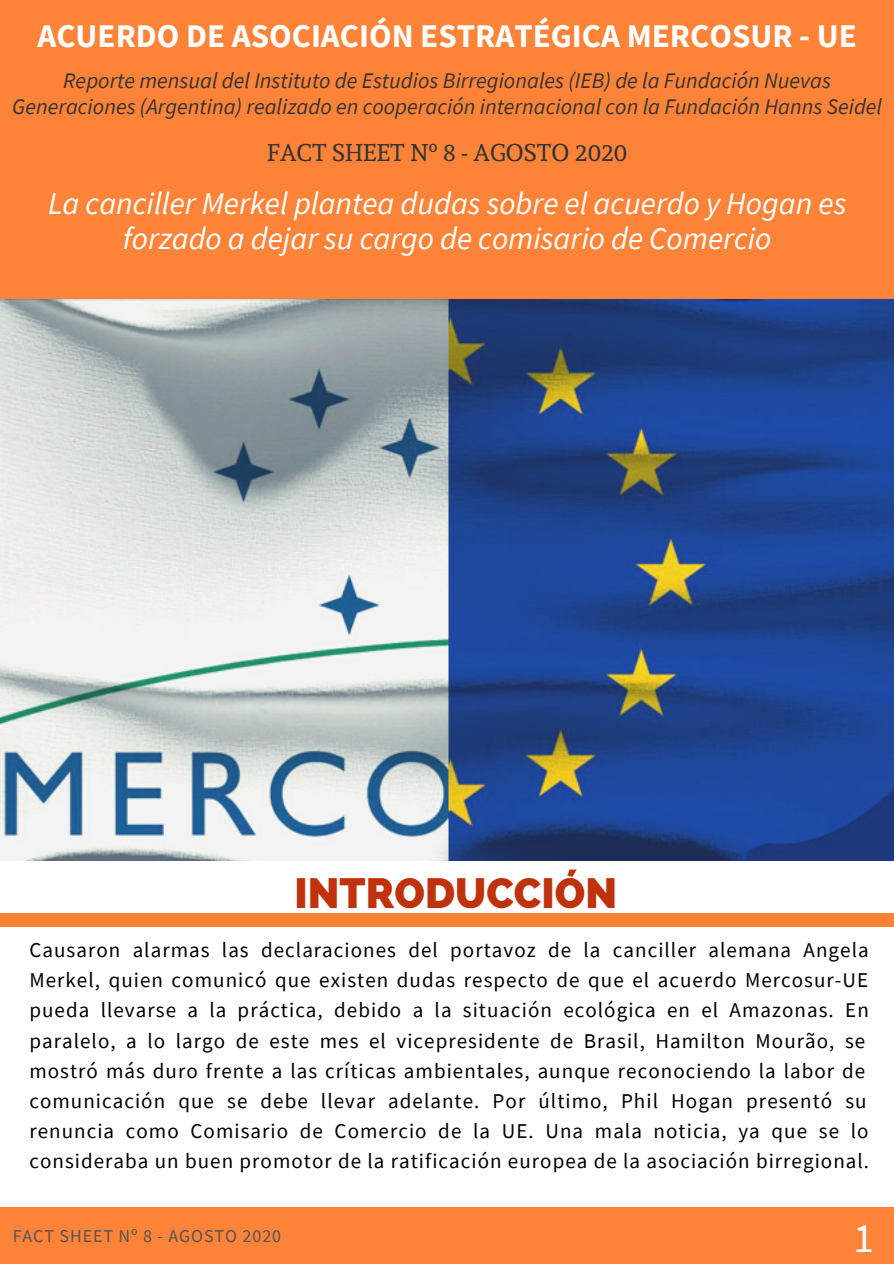
<style>
.page{position:relative;width:894px;height:1264px;background:#fff}
.page>*{position:absolute;margin:0;border:0;box-sizing:border-box;transform-origin:0 0}
.t1{font:800 42px "Raleway";color:#bf320d}
.t2{font:41.4px "Source Sans Pro";color:#fcfeff}
.t3{font:700 33px "Source Sans Pro";color:#fff}
.t4{font:italic 31.5px/34.7px "Source Sans Pro";color:#fff;text-align:center}
.t5{font:24px "Andada";color:#343434}
.t6{font:italic 22.2px/26.5px "Source Sans Pro";color:#343434;text-align:center}
.t7{font:21px/30.2px "Source Sans Pro";letter-spacing:.05em;color:#000}
.t8{font:18px "Source Sans Pro";letter-spacing:.05em;color:#545454}
</style>
<div class="page">
<div style="left:0;top:0;width:893px;height:301px;background:#fd8339"></div>
<div style="left:0;top:1207px;width:893px;height:56px;background:#fd8339"></div>
<div style="left:0;top:913px;width:893px;height:13px;background:#fd8339"></div>
<img style="left:0;top:300px;width:893px;height:560px">
<p class="t3" style="left:37px;top:15px;width:820px">ACUERDO DE ASOCIACIÓN ESTRATÉGICA MERCOSUR - UE</p>
<p class="t6" style="left:12px;top:66px;width:871px">Reporte mensual del Instituto de Estudios Birregionales (IEB) de la Fundación Nuevas<br>Generaciones (Argentina) realizado en cooperación internacional con la Fundación Hanns Seidel</p>
<p class="t5" style="left:267px;top:138px;width:361px">FACT SHEET Nº 8 - AGOSTO 2020</p>
<p class="t4" style="left:48px;top:186px;width:799px">La canciller Merkel plantea dudas sobre el acuerdo y Hogan es forzado a dejar su cargo de comisario de Comercio</p>
<p class="t1" style="left:294px;top:868px;width:324px">INTRODUCCIÓN</p>
<p class="t7" style="left:29px;top:934px;width:841px">Causaron alarmas las declaraciones del portavoz de la canciller alemana Angela Merkel, quien comunicó que existen dudas respecto de que el acuerdo Mercosur-UE pueda llevarse a la práctica, debido a la situación ecológica en el Amazonas. En paralelo, a lo largo de este mes el vicepresidente de Brasil, Hamilton Mourão, se mostró más duro frente a las críticas ambientales, aunque reconociendo la labor de comunicación que se debe llevar adelante. Por último, Phil Hogan presentó su renuncia como Comisario de Comercio de la UE. Una mala noticia, ya que se lo consideraba un buen promotor de la ratificación europea de la asociación birregional.</p>
<p class="t8" style="left:13px;top:1224px;width:270px">FACT SHEET Nº 8 - AGOSTO 2020</p>
<p class="t2" style="left:853px;top:1211px;width:22px">1</p>
</div>
